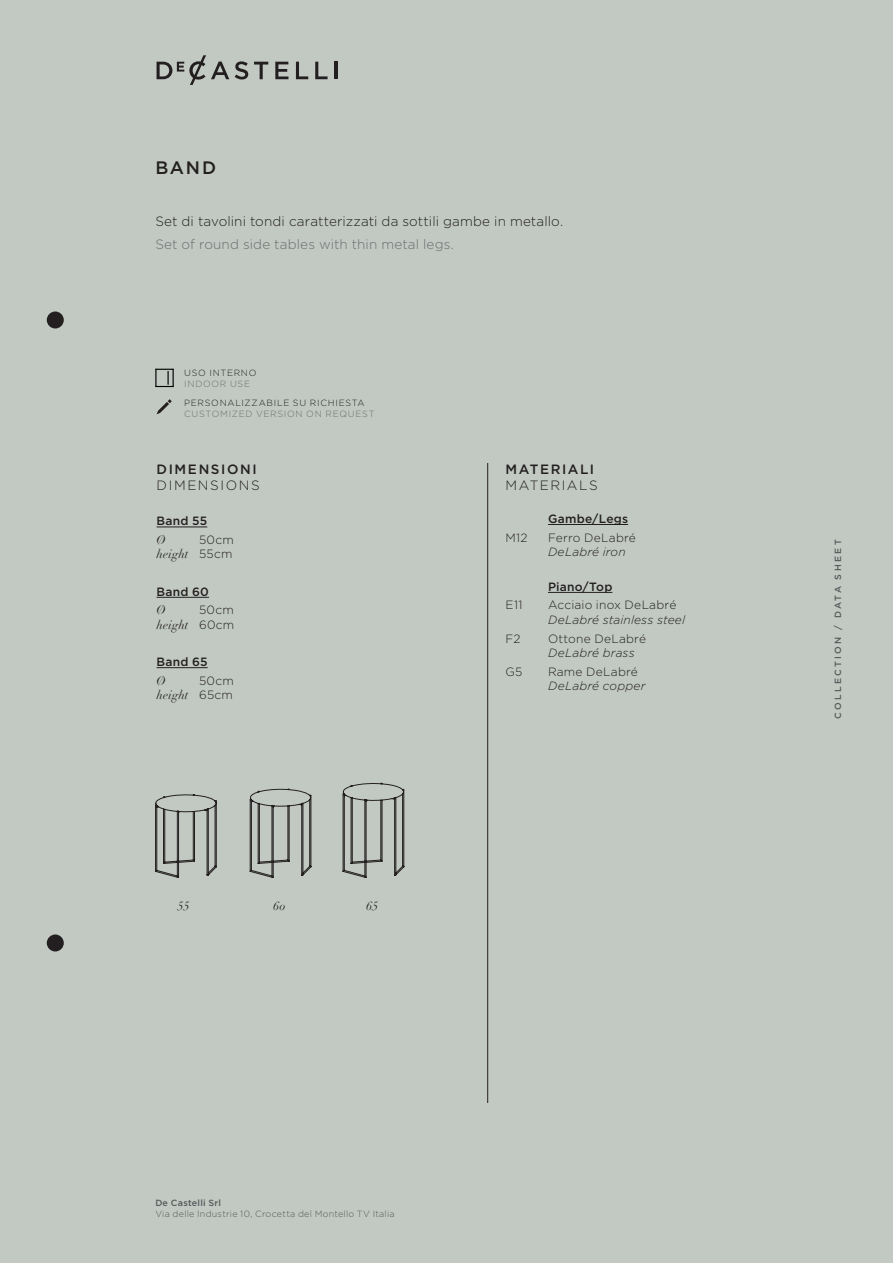
<style>
.page{position:relative;width:893px;height:1263px;background:#c2c9c3}
.page>*{position:absolute;margin:0;border:0;box-sizing:border-box;transform-origin:0 0}
.t1{font:500 18px "Gotham";color:#231f20}
.t2{font:300 13.5px "Gotham";letter-spacing:.01em;color:#231f20}
.t3{font:300 13.5px "Gotham";letter-spacing:.01em;color:#6c6d70}
.t4{font:500 13.5px "Gotham";letter-spacing:.115em;color:#231f20}
.t5{font:300 13.5px "Gotham";letter-spacing:.12em;color:#231f20}
.t6{font:300 13.5px "Gotham";letter-spacing:.11em;color:#231f20}
.t7{font:300 12px "Gotham";letter-spacing:.02em;color:#231f20}
.t8{font:italic 300 12px "Gotham";letter-spacing:.015em;color:#231f20}
.t9{font:italic 12px "Didot";letter-spacing:.015em;color:#231f20}
.t10{font:500 12px "Gotham";letter-spacing:.02em;color:#231f20}
.t11{font:300 9px "Gotham";letter-spacing:.025em;color:#57585a}
.t12{font:300 9px "Gotham";letter-spacing:.08em;color:#231f20}
.t13{font:300 9px "Gotham";letter-spacing:.08em;color:#6c6d70}
.t14{font:500 9px "Gotham";letter-spacing:.25em;color:#57585a}
.t15{font:500 9px "Gotham";letter-spacing:.025em;color:#57585a}
.s1{font-family:"Gotham";font-weight:300;font-style:normal}
</style>
<div class="page">
<svg style="left:235px;top:61px;width:13px;height:18px"></svg>
<svg style="left:254px;top:62px;width:14px;height:17px"></svg>
<svg style="left:275px;top:62px;width:13px;height:17px"></svg>
<svg style="left:296px;top:62px;width:12px;height:17px"></svg>
<svg style="left:315px;top:62px;width:13px;height:17px"></svg>
<hr style="left:335px;top:62px;width:3px;height:17px;background:#231f20">
<svg style="left:157px;top:55px;width:72px;height:30px"></svg>
<hr style="left:487px;top:463px;width:1px;height:640px;background:#231f20">
<div style="left:47px;top:311px;width:17px;height:17px;background:#231f20;border-radius:50%"></div>
<div style="left:47px;top:934px;width:17px;height:17px;background:#231f20;border-radius:50%"></div>
<hr style="left:157px;top:527px;width:50px;height:1px;background:#231f20">
<hr style="left:157px;top:597px;width:52px;height:1px;background:#231f20">
<hr style="left:157px;top:667px;width:51px;height:1px;background:#231f20">
<svg style="left:155px;top:783px;width:249px;height:95px"></svg>
<hr style="left:548px;top:524px;width:80px;height:1px;background:#231f20">
<hr style="left:548px;top:592px;width:64px;height:1px;background:#231f20">
<svg style="left:155px;top:369px;width:19px;height:18px"></svg>
<svg style="left:157px;top:399px;width:15px;height:15px"></svg>
<h1 class="t1" style="left:155px;top:156px;width:62px">BAND</h1>
<p class="t2" style="left:155px;top:212px;width:409px">Set di tavolini tondi caratterizzati da sottili gambe in metallo.</p>
<p class="t3" style="left:155px;top:236px;width:300px">Set of round side tables with thin metal legs.</p>
<p class="t12" style="left:184px;top:367px;width:74px">USO INTERNO</p>
<p class="t13" style="left:184px;top:378px;width:68px">INDOOR USE</p>
<p class="t12" style="left:184px;top:397px;width:182px">PERSONALIZZABILE SU RICHIESTA</p>
<p class="t13" style="left:184px;top:408px;width:192px">CUSTOMIZED VERSION ON REQUEST</p>
<p class="t4" style="left:157px;top:461px;width:102px">DIMENSIONI</p>
<p class="t5" style="left:157px;top:477px;width:105px">DIMENSIONS</p>
<p class="t10" style="left:157px;top:513px;width:52px">Band 55</p>
<p class="t9" style="left:157px;top:532px;width:11px">Ø</p>
<p class="t7" style="left:199px;top:532px;width:36px">50cm</p>
<p class="t9" style="left:157px;top:547px;width:78px">height <span class="s1">55cm</span></p>
<p class="t10" style="left:157px;top:584px;width:54px">Band 60</p>
<p class="t9" style="left:157px;top:603px;width:11px">Ø</p>
<p class="t7" style="left:199px;top:602px;width:36px">50cm</p>
<p class="t9" style="left:157px;top:617px;width:79px">height <span class="s1">60cm</span></p>
<p class="t10" style="left:157px;top:654px;width:53px">Band 65</p>
<p class="t9" style="left:157px;top:673px;width:11px">Ø</p>
<p class="t7" style="left:199px;top:673px;width:36px">50cm</p>
<p class="t9" style="left:157px;top:687px;width:78px">height <span class="s1">65cm</span></p>
<p class="t9" style="left:178px;top:899px;width:13px">55</p>
<p class="t9" style="left:274px;top:899px;width:13px">6o</p>
<p class="t9" style="left:366px;top:899px;width:13px">65</p>
<p class="t4" style="left:505px;top:461px;width:90px">MATERIALI</p>
<p class="t6" style="left:505px;top:477px;width:94px">MATERIALS</p>
<p class="t10" style="left:548px;top:511px;width:82px">Gambe/Legs</p>
<p class="t7" style="left:505px;top:530px;width:24px">M12</p>
<p class="t7" style="left:548px;top:530px;width:89px">Ferro DeLabré</p>
<p class="t8" style="left:548px;top:544px;width:79px">DeLabré iron</p>
<p class="t10" style="left:548px;top:579px;width:66px">Piano/Top</p>
<p class="t7" style="left:505px;top:598px;width:18px">E11</p>
<p class="t7" style="left:548px;top:598px;width:130px">Acciaio inox DeLabré</p>
<p class="t8" style="left:548px;top:612px;width:139px">DeLabré stainless steel</p>
<p class="t7" style="left:505px;top:631px;width:17px">F2</p>
<p class="t7" style="left:548px;top:631px;width:100px">Ottone DeLabré</p>
<p class="t8" style="left:548px;top:645px;width:88px">DeLabré brass</p>
<p class="t7" style="left:505px;top:664px;width:18px">G5</p>
<p class="t7" style="left:548px;top:664px;width:91px">Rame DeLabré</p>
<p class="t8" style="left:548px;top:678px;width:99px">DeLabré copper</p>
<p class="t15" style="left:155px;top:1197px;width:67px">De Castelli Srl</p>
<p class="t11" style="left:155px;top:1208px;width:241px">Via delle Industrie 10, Crocetta del Montello TV Italia</p>
<p class="t14" style="left:832px;top:719px;width:181px;rotate:-90deg">COLLECTION / DATA SHEET</p>
</div>
